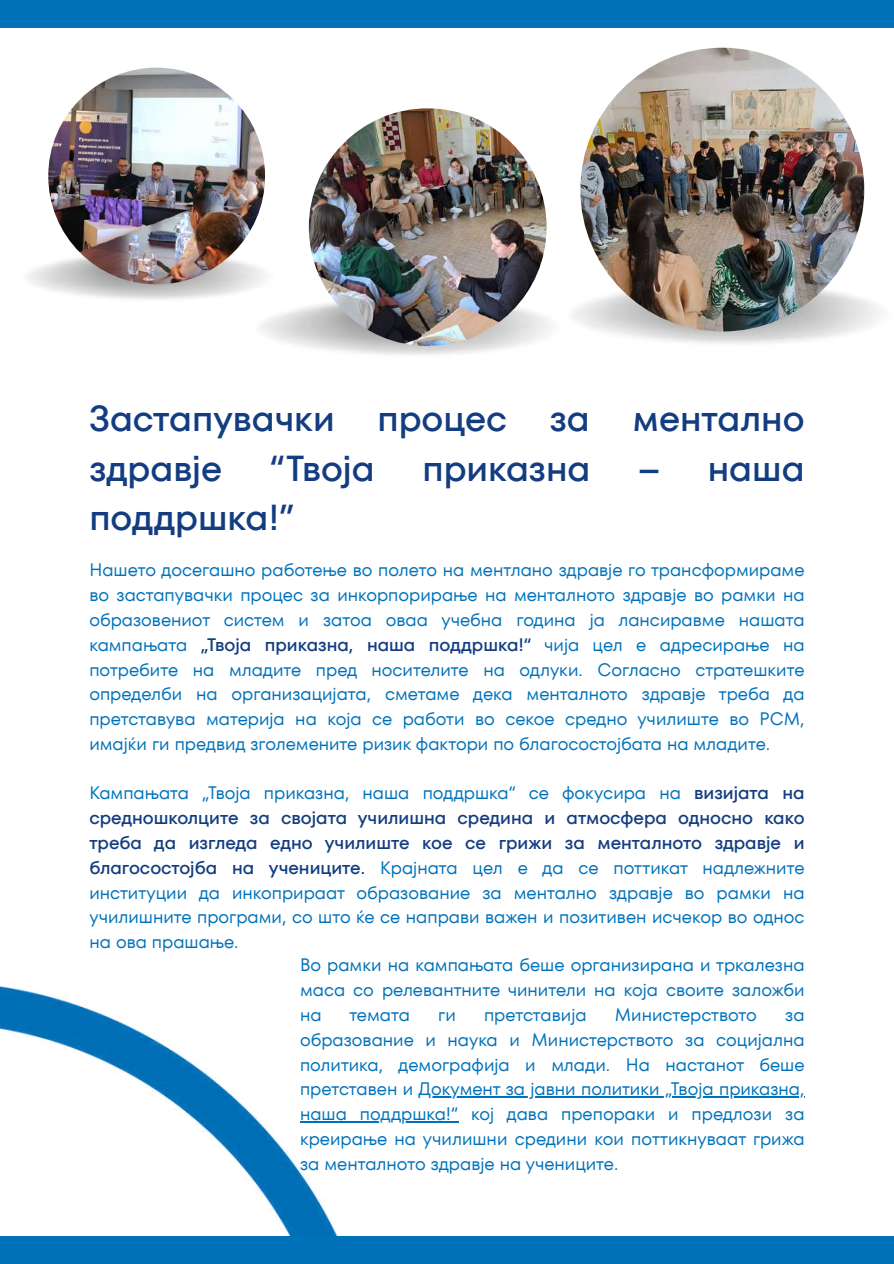
<style>
.page{position:relative;width:894px;height:1264px;background:#fff}
.page>*{position:absolute;margin:0;border:0;box-sizing:border-box;transform-origin:0 0}
.t1{font:500 36px/49.5px "TT Fors";color:#133d80}
.t2{font:18px/24.8px "TT Fors";color:#0072ba;text-align:justify}
.t3{font:500 18px "TT Fors";color:#133d80}
.s1{font-weight:500;color:#133d80}
</style>
<div class="page">
<div style="left:0;top:0;width:893px;height:27px;background:#0072ba"></div>
<img style="left:0;top:986px;width:485px;height:250px">
<div style="left:0;top:1236px;width:893px;height:27px;background:#0072ba"></div>
<img style="left:260px;top:296px;width:291px;height:59px">
<img style="left:309px;top:108px;width:237px;height:238px;border-radius:50%">
<img style="left:572px;top:282px;width:309px;height:62px">
<img style="left:580px;top:48px;width:284px;height:283px;border-radius:50%">
<img style="left:26px;top:252px;width:250px;height:50px">
<img style="left:48px;top:68px;width:217px;height:216px;border-radius:50%">
<hr style="left:418px;top:1096px;width:386px;height:1px;background:#0072ba">
<hr style="left:300px;top:1121px;width:158px;height:1px;background:#0072ba">
<h1 class="t1" style="left:89px;top:393px;width:716px">Застапувачки процес за ментално здравје</h1>
<h1 class="t1" style="left:270px;top:443px;width:106px">“Твоја</h1>
<h1 class="t1" style="left:422px;top:443px;width:169px">приказна</h1>
<h1 class="t1" style="left:638px;top:443px;width:168px">– наша</h1>
<h1 class="t1" style="left:89px;top:492px;width:206px">поддршка!”</h1>
<p class="t2" style="left:89px;top:558px;width:716px">Нашето досегашно работење во полето на ментлано здравје го трансформираме во застапувачки процес за инкорпорирање на менталното здравје во рамки на образовениот систем и затоа оваа учебна година ја лансиравме нашата кампањата <span class="s1">„Твоја приказна, наша поддршка!“</span> чија цел е адресирање на потребите на младите пред носителите на одлуки. Согласно стратешките определби на организацијата, сметаме дека менталното здравје треба да претставува материја на која се работи во секое средно училиште во РСМ, имајќи ги предвид зголемените ризик фактори по благосостојбата на младите.</p>
<p class="t2" style="left:89px;top:780px;width:716px">Кампањата „Твоја приказна, наша поддршка“ се фокусира на <span class="s1">визијата на</span></p>
<p class="t3" style="left:89px;top:805px;width:716px">средношколците за својата училишна средина и атмосфера односно како</p>
<p class="t3" style="left:89px;top:830px;width:716px">треба да изгледа едно училиште кое се грижи за менталното здравје и</p>
<p class="t2" style="left:89px;top:855px;width:716px"><span class="s1">благосостојба на учениците.</span> Крајната цел е да се поттикат надлежните</p>
<p class="t2" style="left:89px;top:879px;width:716px">институции да инкоприраат образование за ментално здравје во рамки на</p>
<p class="t2" style="left:89px;top:904px;width:716px">училишните програми, со што ќе се направи важен и позитивен исчекор во однос</p>
<p class="t2" style="left:89px;top:929px;width:151px">на ова прашање.</p>
<p class="t2" style="left:300px;top:952px;width:506px">Во рамки на кампањата беше организирана и тркалезна</p>
<p class="t2" style="left:300px;top:977px;width:506px">маса со релевантните чинители на која своите заложби</p>
<p class="t2" style="left:300px;top:1002px;width:23px">на</p>
<p class="t2" style="left:349px;top:1002px;width:62px">темата</p>
<p class="t2" style="left:438px;top:1002px;width:19px">ги</p>
<p class="t2" style="left:484px;top:1002px;width:104px">претставија</p>
<p class="t2" style="left:614px;top:1002px;width:143px">Министерството</p>
<p class="t2" style="left:300px;top:1002px;width:506px;text-indent:485px">за образование и наука и Министерството за социјална политика, демографија и млади. На настанот беше претставен и Документ за јавни политики „Твоја приказна, наша поддршка!“ кој дава препораки и предлози за креирање на училишни средини кои поттикнуваат грижа за менталното здравје на учениците.</p>
</div>
